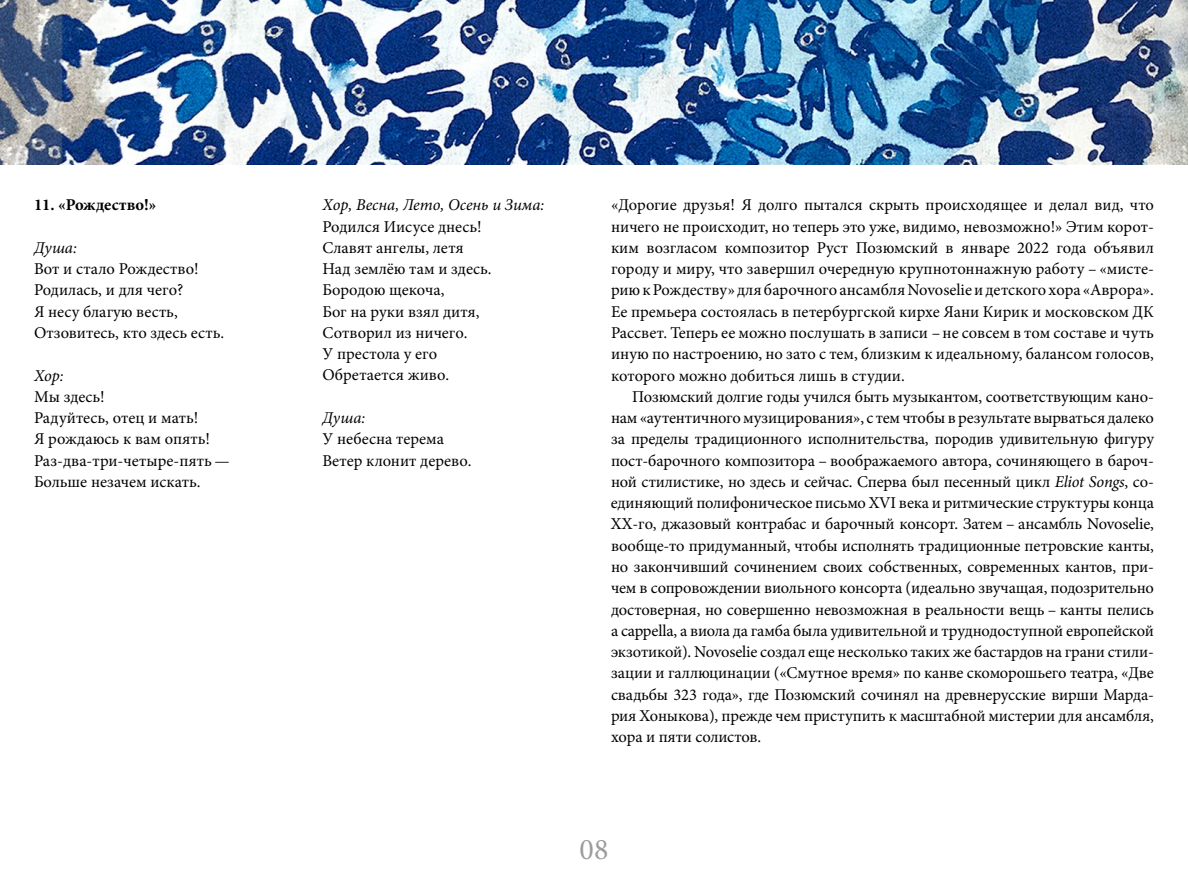
<style>
.page{position:relative;width:1188px;height:893px;background:#fff}
.page>*{position:absolute;margin:0;border:0;box-sizing:border-box;transform-origin:0 0}
.t1{font:30px "Minion Pro";color:#9c9c9d}
.t2{font:16.5px/21.3px "Minion Pro";color:#000}
.t3{font:italic 16.5px "Minion Pro";color:#000}
.t4{font:700 16.5px "Minion Pro";color:#000}
.s1{font-style:italic}
</style>
<div class="page">
<img style="left:0;top:0;width:1188px;height:164px">
<p class="t4" style="left:34px;top:193px;width:124px">11. «Рождество!»</p>
<p class="t3" style="left:34px;top:236px;width:44px">Душа:</p>
<p class="t2" style="left:34px;top:258px;width:192px">Вот и стало Рождество!<br>Родилась, и для чего?<br>Я несу благую весть,<br>Отзовитесь, кто здесь есть.</p>
<p class="t3" style="left:34px;top:364px;width:31px">Хор:</p>
<p class="t2" style="left:34px;top:386px;width:197px">Мы здесь!<br>Радуйтесь, отец и мать!<br>Я рождаюсь к вам опять!<br>Раз-два-три-четыре-пять —<br>Больше незачем искать.</p>
<p class="t3" style="left:323px;top:194px;width:223px">Хор, Весна, Лето, Осень и Зима:</p>
<p class="t2" style="left:323px;top:216px;width:171px">Родился Иисусе днесь!<br>Славят ангелы, летя<br>Над землёю там и здесь.<br>Бородою щекоча,<br>Бог на руки взял дитя,<br>Сотворил из ничего.<br>У престола у его<br>Обретается живо.</p>
<p class="t3" style="left:323px;top:406px;width:44px">Душа:</p>
<p class="t2" style="left:323px;top:428px;width:151px">У небесна терема<br>Ветер клонит дерево.</p>
<p class="t2" style="left:611px;top:194px;width:545px;text-align:justify">«Дорогие друзья! Я долго пытался скрыть происходящее и делал вид, что ничего не происходит, но теперь это уже, видимо, невозможно!» Этим корот&shy;ким возгласом композитор Руст Позюмский в январе 2022 года объявил городу и миру, что завершил очередную крупнотоннажную работу – «мисте&shy;рию к Рождеству» для барочного ансамбля Novoselie и детского хора «Аврора».<br>Ее премьера состоялась в петербургской кирхе Яани Кирик и московском ДК Рассвет. Теперь ее можно послушать в записи – не совсем в том составе и чуть иную по настроению, но зато с тем, близким к идеальному, балансом голосов, которого можно добиться лишь в студии.</p>
<p class="t2" style="left:611px;top:386px;width:545px;text-align:justify;text-indent:21px">Позюмский долгие годы учился быть музыкантом, соответствующим кано&shy;нам «аутентичного музицирования», с тем чтобы в результате вырваться далеко за пределы традиционного исполнительства, породив удивительную фигуру пост-барочного композитора – воображаемого автора, сочиняющего в бароч&shy;ной стилистике, но здесь и сейчас. Сперва был песенный цикл <span class="s1">Eliot Songs</span>, со&shy;единяющий полифоническое письмо XVI века и ритмические структуры конца XX-го, джазовый контрабас и барочный консорт. Затем – ансамбль Novoselie, вообще-то придуманный, чтобы исполнять традиционные петровские канты, но закончивший сочинением своих собственных, современных кантов, при&shy;чем в сопровождении виольного консорта (идеально звучащая, подозрительно достоверная, но совершенно невозможная в реальности вещь – канты пелись a cappella, а виола да гамба была удивительной и труднодоступной европейской экзотикой). Novoselie создал еще несколько таких же бастардов на грани стили&shy;зации и галлюцинации («Смутное время» по канве скоморошьего театра, «Две свадьбы 323 года», где Позюмский сочинял на древнерусские вирши Марда&shy;рия Хоныкова), прежде чем приступить к масштабной мистерии для ансамбля, хора и пяти солистов.</p>
<h1 class="t1" style="left:580px;top:829px;width:30px">08</h1>
</div>
